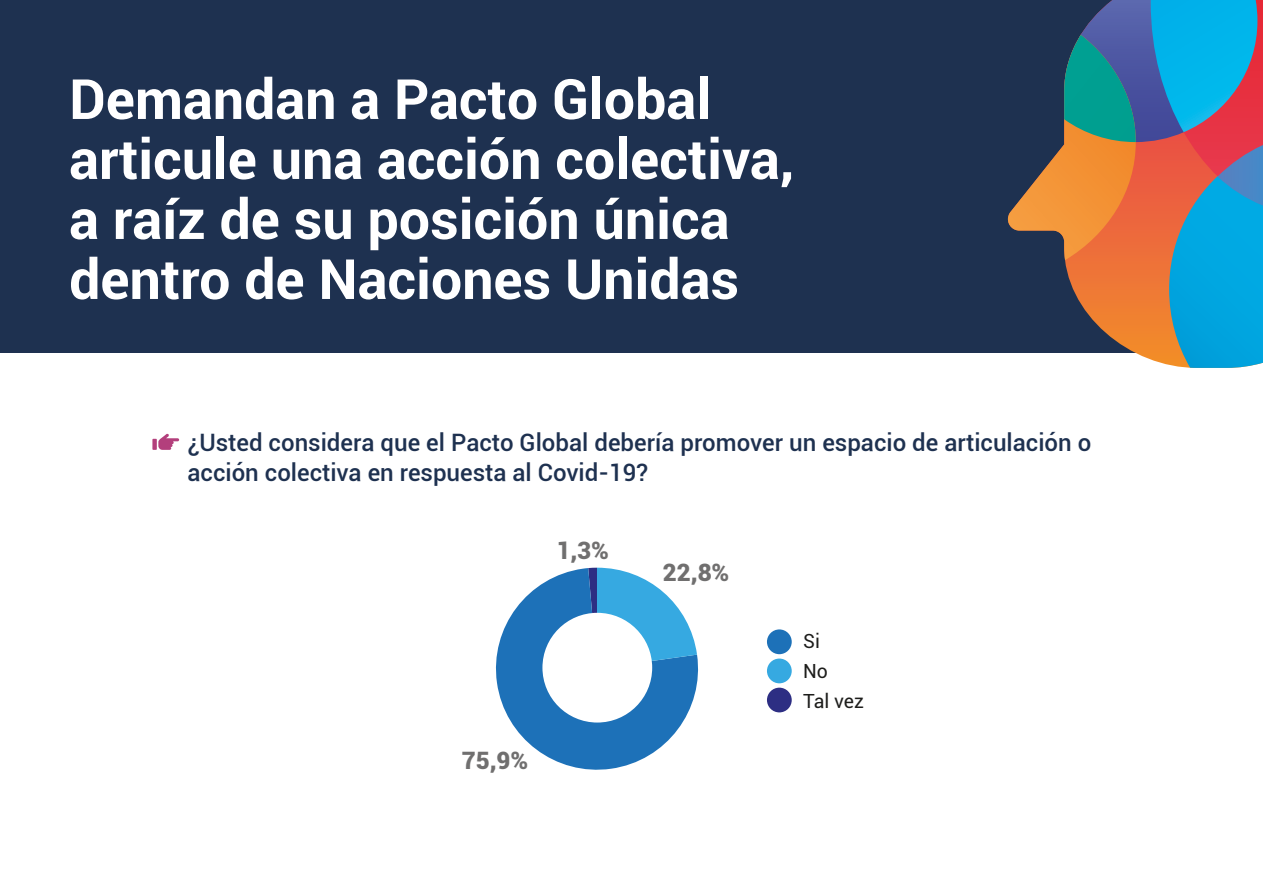
<style>
.page{position:relative;width:1263px;height:893px;background:#fff}
.page>*{position:absolute;margin:0;border:0;box-sizing:border-box;transform-origin:0 0}
.t1{font:700 55.5px/60px "Roboto";color:#fff}
.t2{font:500 24px/30px "Roboto";color:#1e3150}
.t3{font:900 24px "Roboto";color:#706f6f}
.t4{font:19.5px/30px "Roboto";color:#1d1d1b}
</style>
<div class="page">
<div style="left:0;top:0;width:1263px;height:353px;background:#1e3150"></div>
<svg style="left:1008px;top:0;width:255px;height:368px"></svg>
<svg style="left:495px;top:568px;width:203px;height:202px"></svg>
<div style="left:767px;top:659px;width:25px;height:24px;background:#36a9e1;border-radius:50%"></div>
<div style="left:767px;top:688px;width:25px;height:24px;background:#2d2e83;border-radius:50%"></div>
<div style="left:767px;top:629px;width:25px;height:25px;background:#1d71b8;border-radius:50%"></div>
<div style="left:542px;top:613px;width:110px;height:109px;background:#fff;border-radius:50%"></div>
<svg style="left:158px;top:434px;width:21px;height:16px"></svg>
<div style="left:152px;top:439px;width:5px;height:11px;background:#b33f7c"></div>
<h1 class="t1" style="left:69px;top:67px;width:726px">Demandan a Pacto Global articule una acción colectiva, a raíz de su posición única dentro de Naciones Unidas</h1>
<p class="t2" style="left:187px;top:427px;width:905px">¿Usted considera que el Pacto Global debería promover un espacio de articulación o acción colectiva en respuesta al Covid-19?</p>
<p class="t3" style="left:556px;top:533px;width:54px">1,3%</p>
<p class="t3" style="left:663px;top:556px;width:68px">22,8%</p>
<p class="t3" style="left:462px;top:743px;width:68px">75,9%</p>
<p class="t4" style="left:803px;top:625px;width:62px">Si<br>No<br>Tal vez</p>
</div>
